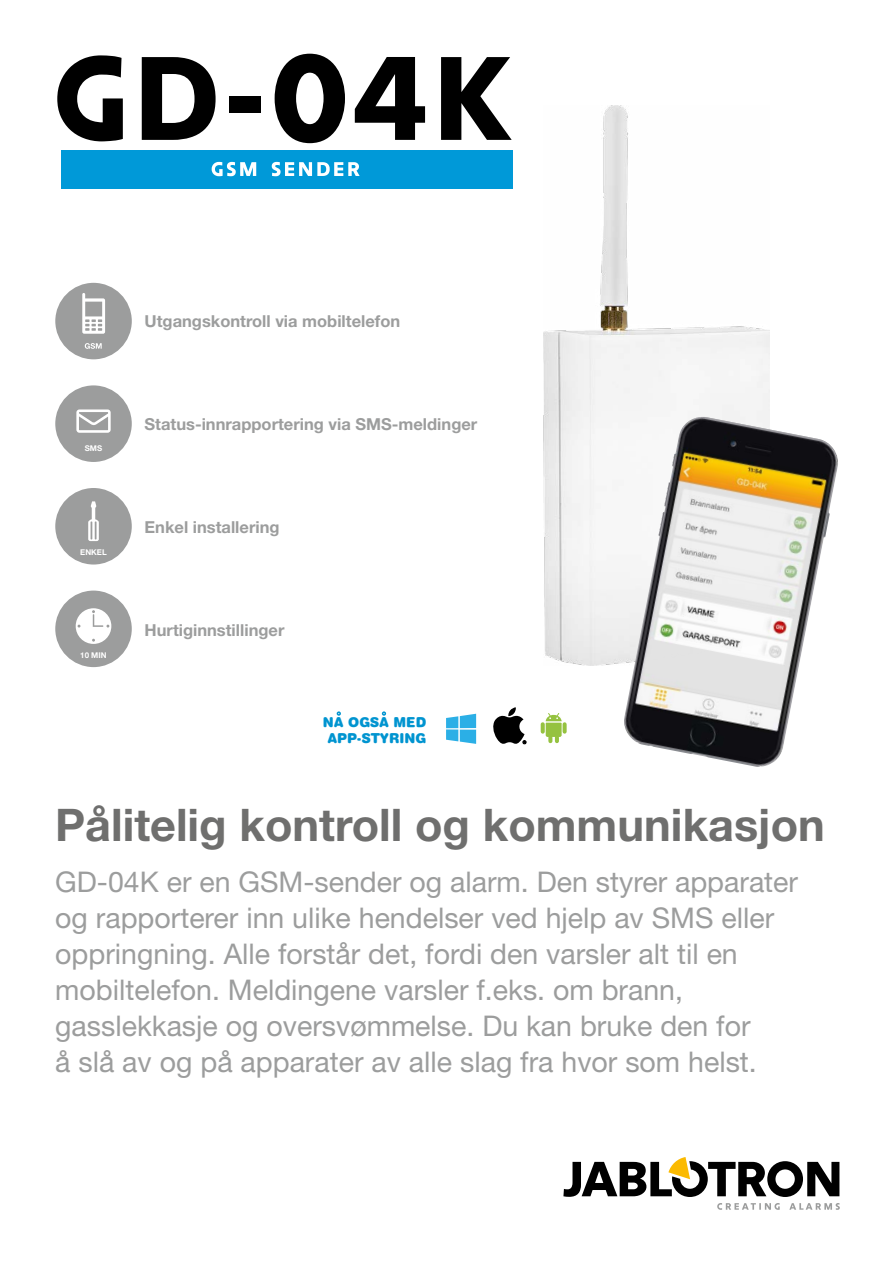
<style>
.page{position:relative;width:893px;height:1263px;background:#fff}
.page>*{position:absolute;margin:0;border:0;box-sizing:border-box;transform-origin:0 0}
.t1{font:118.35px "Jablotronvers";color:#000}
.t2{font:700 45px "Helvetica Neue CE";color:#6f6f6e}
.t3{font:28.5px/36px "Helvetica Neue CE";color:#9c9d9d}
.t4{font:700 16.5px "Helvetica Neue CE";color:#9c9d9d}
.t5{font:13.5px/16.2px "Swiss 721 Blk Rnd AT";color:#0094d0;text-align:center}
.t6{font:700 7.95px "Helvetica Neue CE";color:#fff}
.s1{font-family:"Futura CE";font-weight:700;font-size:109.95px}
</style>
<div class="page">
<img style="left:544px;top:105px;width:226px;height:560px">
<img style="left:622px;top:417px;width:216px;height:350px">
<div style="left:61px;top:150px;width:452px;height:38px;background:#0099d8"></div>
<svg style="left:212px;top:162px;width:44px;height:14px"></svg>
<svg style="left:272px;top:162px;width:88px;height:14px"></svg>
<svg style="left:55px;top:283px;width:77px;height:76px"></svg>
<div style="left:55px;top:488px;width:77px;height:76px;background:#9c9d9d;border-radius:50%"></div>
<svg style="left:88px;top:501px;width:11px;height:40px"></svg>
<div style="left:55px;top:385px;width:77px;height:77px;background:#9c9d9d;border-radius:50%"></div>
<svg style="left:76px;top:409px;width:35px;height:24px"></svg>
<div style="left:55px;top:591px;width:77px;height:76px;background:#9c9d9d;border-radius:50%"></div>
<svg style="left:76px;top:608px;width:35px;height:36px"></svg>
<svg style="left:563px;top:1157px;width:276px;height:40px"></svg>
<svg style="left:717px;top:1203px;width:123px;height:7px"></svg>
<svg style="left:493px;top:707px;width:33px;height:37px"></svg>
<div style="left:540px;top:724px;width:6px;height:8px;background:#dfedc6"></div>
<svg style="left:541px;top:713px;width:26px;height:28px"></svg>
<svg style="left:446px;top:714px;width:30px;height:30px"></svg>
<svg style="left:337px;top:711px;width:4px;height:5px"></svg>
<svg style="left:382px;top:711px;width:4px;height:5px"></svg>
<h1 class="t1" style="left:55px;top:29px;width:454px">GD<span class="s1">-04</span>K</h1>
<p class="t4" style="left:145px;top:311px;width:257px">Utgangskontroll via mobiltelefon</p>
<p class="t6" style="left:85px;top:444px;width:19px">SMS</p>
<p class="t6" style="left:80px;top:547px;width:28px">ENKEL</p>
<p class="t6" style="left:80px;top:650px;width:28px">10 MIN</p>
<p class="t4" style="left:145px;top:414px;width:334px">Status-innrapportering via SMS-meldinger</p>
<p class="t4" style="left:145px;top:517px;width:136px">Enkel installering</p>
<p class="t4" style="left:145px;top:620px;width:141px">Hurtiginnstillinger</p>
<p class="t5" style="left:323px;top:714px;width:105px">NA OGSA MED<br>APP-STYRING</p>
<h2 class="t2" style="left:55px;top:797px;width:771px">Pålitelig kontroll og kommunikasjon</h2>
<p class="t3" style="left:55px;top:864px;width:744px">GD-04K er en GSM-sender og alarm. Den styrer apparater og rapporterer inn ulike hendelser ved hjelp av SMS eller oppringning. Alle forstår det, fordi den varsler alt til en mobiltelefon. Meldingene varsler f.eks. om brann, gasslekkasje og oversvømmelse. Du kan bruke den for<br>å slå av og på apparater av alle slag fra hvor som helst.</p>
</div>
